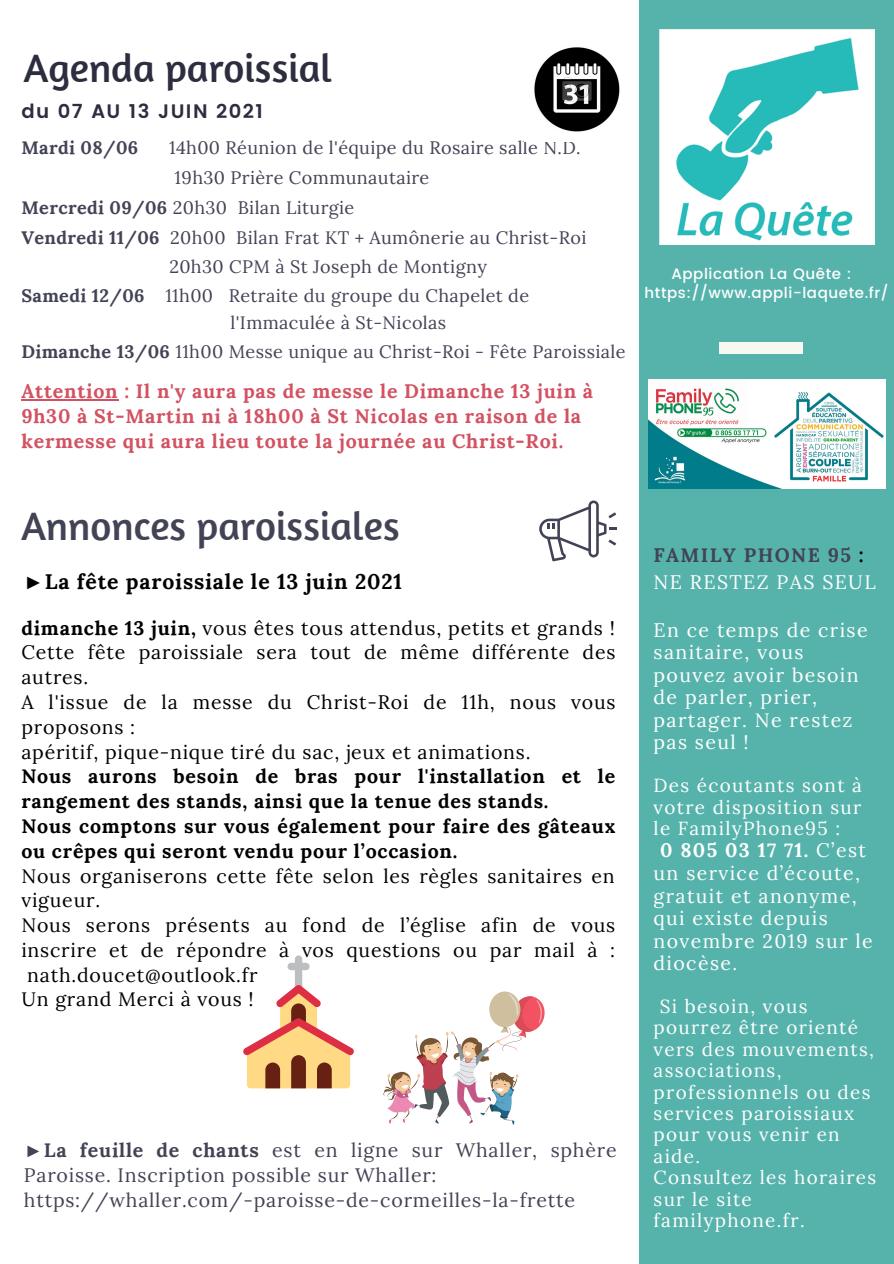
<style>
.page{position:relative;width:894px;height:1264px;background:#fff}
.page>*{position:absolute;margin:0;border:0;box-sizing:border-box;transform-origin:0 0}
.t1{font:40.5px "Amaranth";color:#424355}
.t2{font:40.5px "Amaranth";color:#2c2d3e}
.t3{font:700 21.15px "Lora";letter-spacing:.04em;color:#000}
.t4{font:19.5px/24.8px "Lora";letter-spacing:.04em;color:#000}
.t5{font:19.5px/22.5px "Lora";letter-spacing:.07em;color:#fff}
.t6{font:700 19.5px/24.8px "Lora";letter-spacing:.04em;color:#000}
.t7{font:19.5px/24.8px "Lora";letter-spacing:.04em;color:#424355}
.t8{font:700 19.5px/24.8px "Lora";letter-spacing:.04em;color:#d35161}
.t9{font:600 19.5px "Poppins";letter-spacing:.07em;color:#2c2d3e}
.t10{font:18.9px/21.5px "Lora";letter-spacing:.07em;color:#fff}
.t11{font:18px "Lora";letter-spacing:.02em;color:#424355}
.t12{font:700 18px "Lora";letter-spacing:.02em;color:#424355}
.t13{font:500 15px "Poppins";letter-spacing:.04em;color:#fff}
.s1{font-weight:700}
.s2{font-family:"Liberation Serif";font-weight:400}
.s3{font-family:"Liberation Serif"}
.s4{font-weight:700;color:#424355}
.s5{font-weight:700;color:#000}
</style>
<div class="page">
<div style="left:639px;top:0;width:254px;height:1263px;background:#56b3ab"></div>
<div style="left:719px;top:343px;width:83px;height:10px;background:#f8f7f2"></div>
<img style="left:659px;top:29px;width:215px;height:215px">
<img style="left:648px;top:380px;width:236px;height:108px">
<svg style="left:539px;top:500px;width:77px;height:61px"></svg>
<img style="left:534px;top:47px;width:86px;height:85px">
<svg style="left:489px;top:991px;width:31px;height:36px"></svg>
<svg style="left:383px;top:993px;width:162px;height:131px"></svg>
<svg style="left:243px;top:955px;width:111px;height:133px"></svg>
<hr style="left:21px;top:399px;width:97px;height:1px;background:#d35161">
<p class="t2" style="left:24px;top:42px;width:310px">Agenda paroissial</p>
<p class="t9" style="left:21px;top:100px;width:243px">du 07 AU 13 JUIN 2021</p>
<p class="t12" style="left:21px;top:135px;width:118px">Mardi 08/06</p>
<p class="t11" style="left:169px;top:135px;width:413px">14h00 Réunion de l'équipe du Rosaire salle N.D.</p>
<p class="t11" style="left:175px;top:166px;width:256px">19h30 Prière Communautaire</p>
<p class="t11" style="left:21px;top:196px;width:334px"><span class="s1">Mercredi 09/06</span> 20h30 Bilan Liturgie</p>
<p class="t11" style="left:21px;top:226px;width:566px"><span class="s1">Vendredi 11/06</span> 20h00 Bilan Frat KT + Aumônerie au Christ-Roi</p>
<p class="t11" style="left:169px;top:255px;width:319px">20h30 CPM à St Joseph de Montigny</p>
<p class="t11" style="left:21px;top:283px;width:509px"><span class="s1">Samedi 12/06</span> 11h00 Retraite du groupe du Chapelet de</p>
<p class="t11" style="left:230px;top:311px;width:217px">l'Immaculée à St-Nicolas</p>
<p class="t11" style="left:21px;top:340px;width:605px"><span class="s1">Dimanche 13/06</span> 11h00 Messe unique au Christ-Roi - Fête Paroissiale</p>
<p class="t8" style="left:21px;top:378px;width:573px">Attention : Il n'y aura pas de messe le Dimanche 13 juin à<br>9h30 à St-Martin ni à 18h00 à St Nicolas en raison de la kermesse qui aura lieu toute la journée au Christ-Roi.</p>
<p class="t13" style="left:671px;top:265px;width:181px">Application La Quête :</p>
<p class="t13" style="left:644px;top:284px;width:245px">https://www.appli-laquete.fr/</p>
<p class="t1" style="left:21px;top:500px;width:380px">Annonces paroissiales</p>
<p class="t3" style="left:23px;top:567px;width:380px"><span class="s2">►</span>La fête paroissiale le 13 juin 2021</p>
<p class="t4" style="left:21px;top:615px;width:595px;text-align:justify"><span class="s1">dimanche 13 juin,</span> vous êtes tous attendus, petits et grands !<br>Cette fête paroissiale sera tout de même différente des autres.</p>
<p class="t4" style="left:21px;top:689px;width:595px">A l'issue de la messe du Christ-Roi de 11h, nous vous proposons :</p>
<p class="t4" style="left:21px;top:739px;width:510px">apéritif, pique-nique tiré du sac, jeux et animations.</p>
<p class="t6" style="left:21px;top:763px;width:595px">Nous aurons besoin de bras pour l'installation et le rangement des stands, ainsi que la tenue des stands.</p>
<p class="t6" style="left:21px;top:813px;width:595px">Nous comptons sur vous également pour faire des gâteaux ou crêpes qui seront vendu pour l’occasion.</p>
<p class="t4" style="left:21px;top:863px;width:594px">Nous organiserons cette fête selon les règles sanitaires en vigueur.</p>
<p class="t4" style="left:21px;top:912px;width:595px">Nous serons présents au fond de l’église afin de vous</p>
<p class="t4" style="left:21px;top:937px;width:595px">inscrire et de répondre à vos questions ou par mail à :</p>
<p class="t4" style="left:27px;top:962px;width:232px">nath.doucet@outlook.fr</p>
<p class="t4" style="left:21px;top:986px;width:234px">Un grand Merci à vous !</p>
<p class="t7" style="left:24px;top:1137px;width:594px"><span class="s3">►</span><span class="s1">La feuille de chants</span> est en ligne sur Whaller, sphère<br>Paroisse. Inscription possible sur Whaller:</p>
<p class="t7" style="left:24px;top:1187px;width:552px">https://whaller.com/-paroisse-de-cormeilles-la-frette</p>
<p class="t5" style="left:653px;top:541px;width:223px;line-height:27px"><span class="s4">FAMILY PHONE 95</span> <span class="s5">:<br></span>NE RESTEZ PAS SEUL</p>
<p class="t5" style="left:653px;top:618px;width:215px">En ce temps de crise sanitaire, vous pouvez avoir besoin de parler, prier, partager. Ne restez pas seul !</p>
<p class="t10" style="left:653px;top:774px;width:210px;text-align:justify">Des écoutants sont à votre disposition sur le FamilyPhone95 :</p>
<p class="t5" style="left:653px;top:839px;width:220px;text-indent:6px"><span class="s1">0 805 03 17 71.</span> C’est un service d’écoute, gratuit et anonyme, qui existe depuis novembre 2019 sur le diocèse.</p>
<p class="t10" style="left:653px;top:995px;width:222px;text-indent:6px">Si besoin, vous pourrez être orienté vers des mouvements, associations, professionnels ou des services paroissiaux pour vous venir en aide.</p>
<p class="t10" style="left:653px;top:1166px;width:224px">Consultez les horaires sur le site familyphone.fr.</p>
</div>
